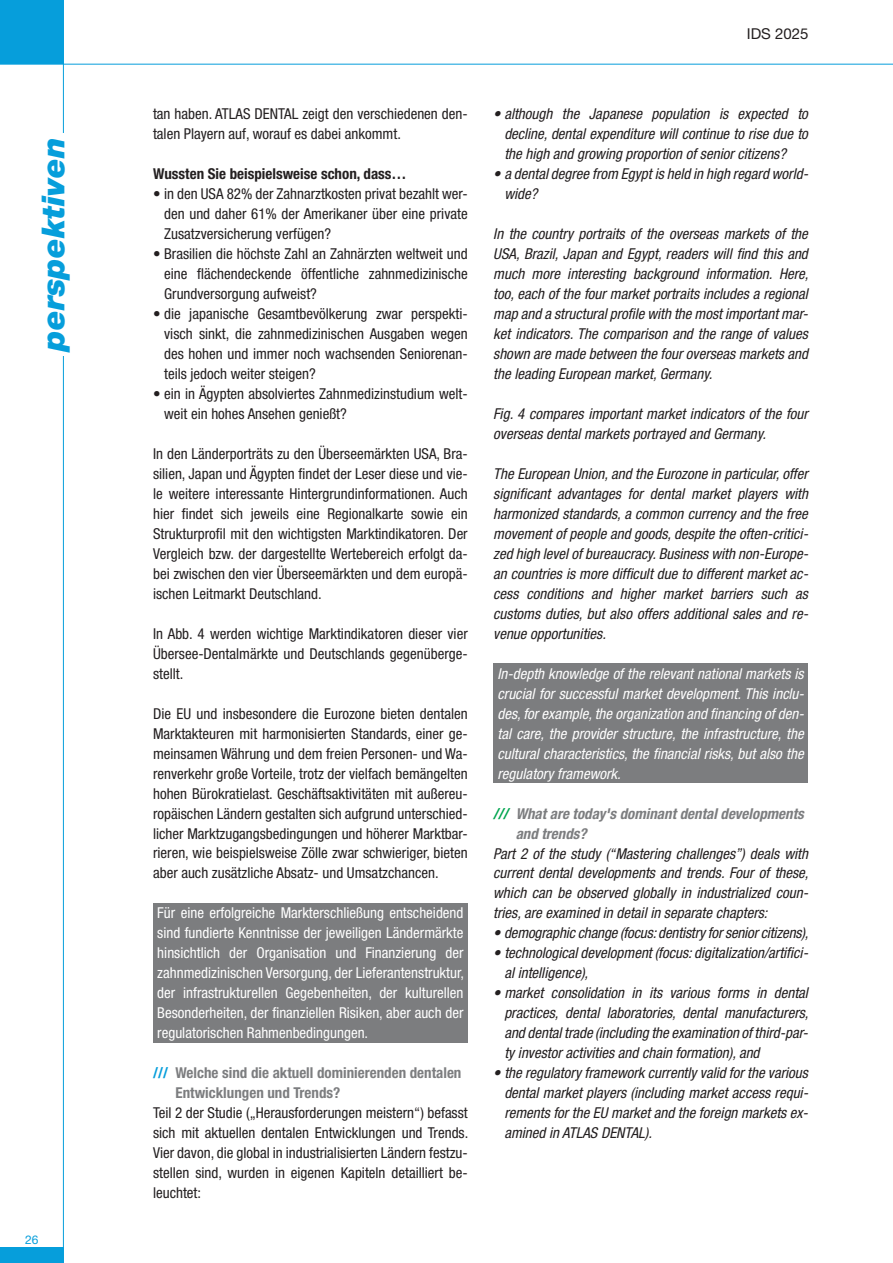
<style>
.page{position:relative;width:893px;height:1263px;background:#fff}
.page>*{position:absolute;margin:0;border:0;box-sizing:border-box;transform-origin:0 0}
.t1{font:italic 900 31.8px "Helvetica Neue LT Pro";color:#069edb}
.t2{font:italic condensed 15px/20px "Helvetica Neue LT Pro";color:#231f20;text-align:justify}
.t3{font:condensed 15px/20px "Helvetica Neue LT Pro";color:#231f20;text-align:justify}
.t4{font:condensed 15px/20px "Helvetica Neue LT Pro";color:#fff;text-align:justify}
.t5{font:italic condensed 15px/20px "Helvetica Neue LT Pro";color:#fff;text-align:justify}
.t6{font:700 condensed 15px/20px "Helvetica Neue LT Pro";color:#7c7d7f}
.t7{font:italic 700 condensed 15px/20px "Helvetica Neue LT Pro";color:#7c7d7f}
.t8{font:700 condensed 15px "Helvetica Neue LT Pro";color:#231f20}
.t9{font:15px "Helvetica Neue LT Pro";color:#231f20}
.t10{font:12px "Helvetica Neue LT Pro";color:#069edb}
.s1{color:#069edb}
.s2{color:#00a54f}
</style>
<div class="page">
<div style="left:0;top:0;width:64px;height:64px;background:#069edb"></div>
<hr style="left:0;top:64px;width:893px;height:1px;background:#069edb">
<hr style="left:63px;top:0;width:1px;height:1263px;background:#069edb">
<div style="left:0;top:1248px;width:64px;height:15px;background:#069edb"></div>
<div style="left:37px;top:133px;width:32px;height:222px;background:#fff"></div>
<div style="left:153px;top:903px;width:315px;height:140px;background:#7c7d7f"></div>
<div style="left:493px;top:664px;width:315px;height:119px;background:#7c7d7f"></div>
<h1 class="t1" style="left:34px;top:351px;width:216px;rotate:-90deg">perspektiven</h1>
<p class="t10" style="left:25px;top:1232px;width:15px">26</p>
<p class="t9" style="left:747px;top:25px;width:63px">IDS 2025</p>
<p class="t3" style="left:153px;top:104px;width:316px">tan haben. ATLAS DENTAL zeigt den verschiedenen den&shy;talen Playern auf, worauf es dabei ankommt.</p>
<p class="t8" style="left:153px;top:165px;width:255px">Wussten Sie beispielsweise schon, dass…</p>
<p class="t3" style="left:164px;top:184px;width:305px;text-indent:-11px">• in den USA 82% der Zahnarztkosten privat bezahlt wer&shy;den und daher 61% der Amerikaner über eine private Zusatzversicherung verfügen?</p>
<p class="t3" style="left:164px;top:244px;width:305px;text-indent:-11px">• Brasilien die höchste Zahl an Zahnärzten weltweit und eine flächendeckende öffentliche zahnmedizinische Grundversorgung aufweist?</p>
<p class="t3" style="left:164px;top:303px;width:305px;text-indent:-11px">• die japanische Gesamtbevölkerung zwar perspekti&shy;visch sinkt, die zahnmedizinischen Ausgaben wegen des hohen und immer noch wachsenden Seniorenan&shy;teils jedoch weiter steigen?</p>
<p class="t3" style="left:164px;top:383px;width:305px;text-indent:-11px">• ein in Ägypten absolviertes Zahnmedizinstudium welt&shy;weit ein hohes Ansehen genießt?</p>
<p class="t3" style="left:153px;top:443px;width:316px">In den Länderporträts zu den Überseemärkten USA, Bra&shy;silien, Japan und Ägypten findet der Leser diese und vie&shy;le weitere interessante Hintergrundinformationen. Auch hier findet sich jeweils eine Regionalkarte sowie ein Strukturprofil mit den wichtigsten Marktindikatoren. Der Vergleich bzw. der dargestellte Wertebereich erfolgt da&shy;bei zwischen den vier Überseemärkten und dem europä&shy;ischen Leitmarkt Deutschland.</p>
<p class="t3" style="left:153px;top:623px;width:316px">In Abb. 4 werden wichtige Marktindikatoren dieser vier Übersee-Dentalmärkte und Deutschlands gegenüberge&shy;stellt.</p>
<p class="t3" style="left:153px;top:703px;width:316px">Die EU und insbesondere die Eurozone bieten dentalen Marktakteuren mit harmonisierten Standards, einer ge&shy;meinsamen Währung und dem freien Personen- und Wa&shy;renverkehr große Vorteile, trotz der vielfach bemängelten hohen Bürokratielast. Geschäftsaktivitäten mit außereu&shy;ropäischen Ländern gestalten sich aufgrund unterschied&shy;licher Marktzugangsbedingungen und höherer Marktbar&shy;rieren, wie beispielsweise Zölle zwar schwieriger, bieten aber auch zusätzliche Absatz- und Umsatzchancen.</p>
<p class="t4" style="left:157px;top:903px;width:308px">Für eine erfolgreiche Markterschließung entscheidend sind fundierte Kenntnisse der jeweiligen Ländermärkte hinsichtlich der Organisation und Finanzierung der zahnmedizinischen Versorgung, der Lieferantenstruktur, der infrastrukturellen Gegebenheiten, der kulturellen Besonderheiten, der finanziellen Risiken, aber auch der regulatorischen Rahmenbedingungen.</p>
<p class="t6" style="left:176px;top:1063px;width:287px;text-indent:-22px"><span class="s1">///</span> Welche sind die aktuell dominierenden dentalen<br>Entwicklungen und Trends?</p>
<p class="t3" style="left:153px;top:1103px;width:317px">Teil 2 der Studie („Herausforderungen meistern“) befasst sich mit aktuellen dentalen Entwicklungen und Trends.<br>Vier davon, die global in industrialisierten Ländern festzu&shy;stellen sind, wurden in eigenen Kapiteln detailliert be&shy;leuchtet:</p>
<p class="t2" style="left:504px;top:104px;width:305px;text-indent:-11px">• although the Japanese population is expected to decline, dental expenditure will continue to rise due to the high and growing proportion of senior citizens?</p>
<p class="t2" style="left:504px;top:164px;width:305px;text-indent:-11px">• a dental degree from Egypt is held in high regard world&shy;wide?</p>
<p class="t2" style="left:493px;top:224px;width:317px">In the country portraits of the overseas markets of the USA, Brazil, Japan and Egypt, readers will find this and much more interesting background information. Here, too, each of the four market portraits includes a regional map and a structural profile with the most important mar&shy;ket indicators. The comparison and the range of values shown are made between the four overseas markets and the leading European market, Germany.</p>
<p class="t2" style="left:493px;top:404px;width:316px">Fig. 4 compares important market indicators of the four overseas dental markets portrayed and Germany.</p>
<p class="t2" style="left:493px;top:464px;width:316px">The European Union, and the Eurozone in particular, offer significant advantages for dental market players with harmonized standards, a common currency and the free movement of people and goods, despite the often-critici&shy;zed high level of bureaucracy. Business with non-Europe&shy;an countries is more difficult due to different market ac&shy;cess conditions and higher market barriers such as customs duties, but also offers additional sales and re&shy;venue opportunities.</p>
<p class="t5" style="left:497px;top:664px;width:308px">In-depth knowledge of the relevant national markets is crucial for successful market development. This inclu&shy;des, for example, the organization and financing of den&shy;tal care, the provider structure, the infrastructure, the cultural characteristics, the financial risks, but also the regulatory framework.</p>
<p class="t7" style="left:516px;top:803px;width:290px;text-indent:-22px"><span class="s2">///</span> What are today's dominant dental developments and trends?</p>
<p class="t2" style="left:493px;top:843px;width:317px">Part 2 of the study (“Mastering challenges”) deals with current dental developments and trends. Four of these, which can be observed globally in industrialized coun&shy;tries, are examined in detail in separate chapters:</p>
<p class="t2" style="left:493px;top:923px;width:317px">• demographic change (focus: dentistry for senior citizens),</p>
<p class="t2" style="left:504px;top:943px;width:305px;text-indent:-11px">• technological development (focus: digitalization/artifici&shy;al intelligence),</p>
<p class="t2" style="left:504px;top:983px;width:306px;text-indent:-11px">• market consolidation in its various forms in dental practices, dental laboratories, dental manufacturers, and dental trade (including the examination of third-par&shy;ty investor activities and chain formation), and</p>
<p class="t2" style="left:504px;top:1063px;width:305px;text-indent:-11px">• the regulatory framework currently valid for the various dental market players (including market access requi&shy;rements for the EU market and the foreign markets ex&shy;amined in ATLAS DENTAL).</p>
</div>
